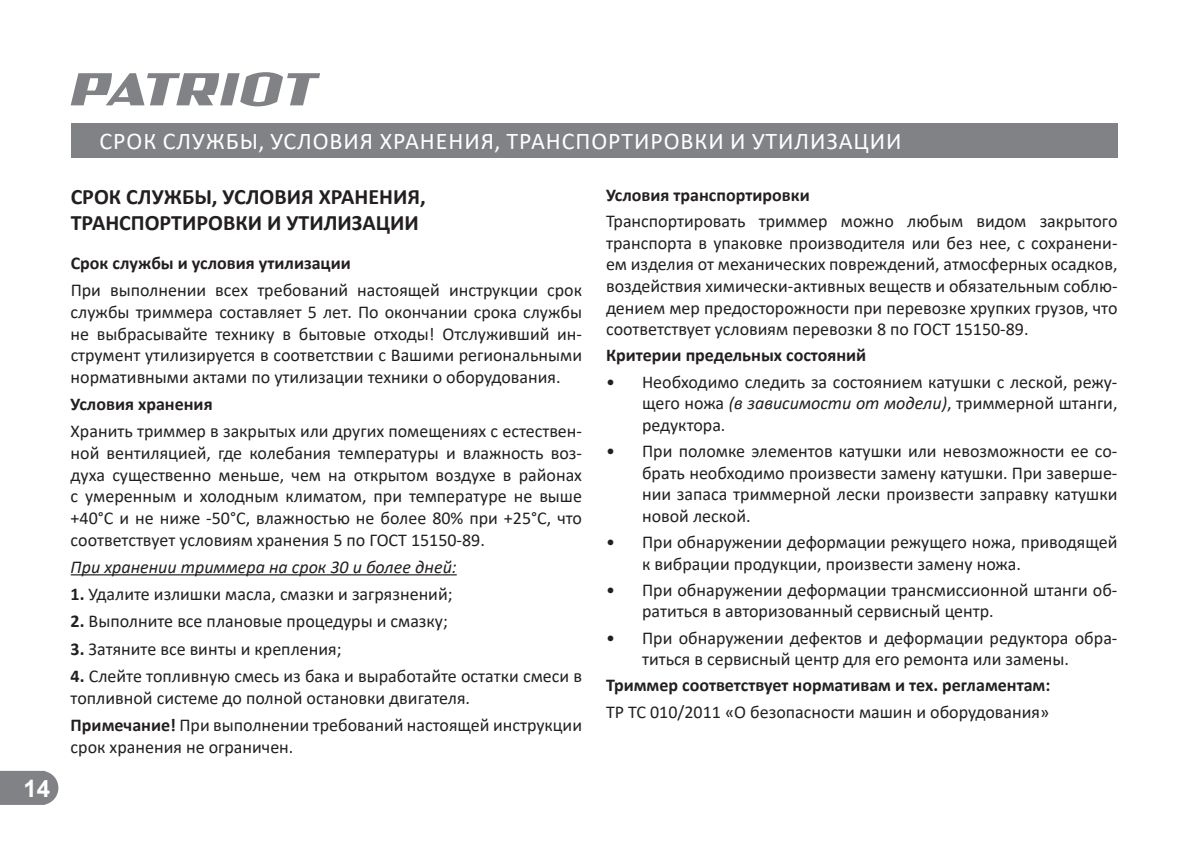
<style>
.page{position:relative;width:1191px;height:841px;background:#fff}
.page>*{position:absolute;margin:0;border:0;box-sizing:border-box;transform-origin:0 0}
.t1{font:24px "Calibri";letter-spacing:.04em;color:#fff}
.t2{font:700 24px "Arial";color:#fff}
.t3{font:700 22px/26.4px "Calibri";color:#231f20}
.t4{font:18px/21.6px "Calibri";color:#231f20;text-align:justify}
.t5{font:700 18px "Calibri";color:#231f20}
.t6{font:italic 18px "Calibri";color:#231f20}
.s1{font-weight:700}
.s2{font-style:italic}
</style>
<div class="page">
<svg style="left:0;top:770px;width:58px;height:34px;background:#898b8e"></svg>
<svg style="left:71px;top:72px;width:249px;height:34px"></svg>
<div style="left:71px;top:123px;width:1046px;height:34px;background:#808285"></div>
<hr style="left:71px;top:574px;width:386px;height:1px;background:#231f20">
<h1 class="t2" style="left:23px;top:770px;width:28px">14</h1>
<h1 class="t1" style="left:99px;top:124px;width:803px">СРОК СЛУЖБЫ, УСЛОВИЯ ХРАНЕНИЯ, ТРАНСПОРТИРОВКИ И УТИЛИЗАЦИИ</h1>
<p class="t3" style="left:71px;top:183px;width:357px">СРОК СЛУЖБЫ, УСЛОВИЯ ХРАНЕНИЯ,<br>ТРАНСПОРТИРОВКИ И УТИЛИЗАЦИИ</p>
<p class="t5" style="left:71px;top:250px;width:282px">Срок службы и условия утилизации</p>
<p class="t4" style="left:71px;top:279px;width:513px">При выполнении всех требований настоящей инструкции срок службы триммера составляет 5 лет. По окончании срока службы не выбрасывайте технику в бытовые отходы! Отслуживший ин&shy;струмент утилизируется в соответствии с Вашими региональными нормативными актами по утилизации техники о оборудования.</p>
<p class="t5" style="left:71px;top:391px;width:143px">Условия хранения</p>
<p class="t4" style="left:71px;top:420px;width:513px">Хранить триммер в закрытых или других помещениях с естествен&shy;ной вентиляцией, где колебания температуры и влажность воз&shy;духа существенно меньше, чем на открытом воздухе в районах с умеренным и холодным климатом, при температуре не выше +40°С и не ниже -50°С, влажностью не более 80% при +25°С, что соответствует условиям хранения 5 по ГОСТ 15150-89.</p>
<p class="t6" style="left:71px;top:554px;width:388px">При хранении триммера на срок 30 и более дней:</p>
<p class="t4" style="left:71px;top:582px;width:383px"><span class="s1">1.</span> Удалите излишки масла, смазки и загрязнений;</p>
<p class="t4" style="left:71px;top:609px;width:379px"><span class="s1">2.</span> Выполните все плановые процедуры и смазку;</p>
<p class="t4" style="left:71px;top:637px;width:272px"><span class="s1">3.</span> Затяните все винты и крепления;</p>
<p class="t4" style="left:71px;top:664px;width:513px"><span class="s1">4.</span> Слейте топливную смесь из бака и выработайте остатки смеси в топливной системе до полной остановки двигателя.</p>
<p class="t4" style="left:71px;top:713px;width:513px"><span class="s1">Примечание!</span> При выполнении требований настоящей инструкции срок хранения не ограничен.</p>
<p class="t5" style="left:606px;top:182px;width:205px">Условия транспортировки</p>
<p class="t4" style="left:606px;top:210px;width:513px">Транспортировать триммер можно любым видом закрытого транспорта в упаковке производителя или без нее, с сохранени&shy;ем изделия от механических повреждений, атмосферных осадков, воздействия химически-активных веществ и обязательным соблю&shy;дением мер предосторожности при перевозке хрупких грузов, что соответствует условиям перевозки 8 по ГОСТ 15150-89.</p>
<p class="t5" style="left:606px;top:342px;width:262px">Критерии предельных состояний</p>
<p class="t4" style="left:642px;top:370px;width:477px;text-indent:-36px">• Необходимо следить за состоянием катушки с леской, режу&shy;щего ножа <span class="s2">(в зависимости от модели)</span>, триммерной штанги, редуктора.</p>
<p class="t4" style="left:642px;top:439px;width:477px;text-indent:-36px">• При поломке элементов катушки или невозможности ее со&shy;брать необходимо произвести замену катушки. При заверше&shy;нии запаса триммерной лески произвести заправку катушки новой леской.</p>
<p class="t4" style="left:642px;top:530px;width:477px;text-indent:-36px">• При обнаружении деформации режущего ножа, приводящей к вибрации продукции, произвести замену ножа.</p>
<p class="t4" style="left:642px;top:578px;width:477px;text-indent:-36px">• При обнаружении деформации трансмиссионной штанги об&shy;ратиться в авторизованный сервисный центр.</p>
<p class="t4" style="left:642px;top:626px;width:477px;text-indent:-36px">• При обнаружении дефектов и деформации редуктора обра&shy;титься в сервисный центр для его ремонта или замены.</p>
<p class="t5" style="left:606px;top:672px;width:446px">Триммер соответствует нормативам и тех. регламентам:</p>
<p class="t4" style="left:606px;top:699px;width:445px">ТР ТС 010/2011 «О безопасности машин и оборудования»</p>
</div>
